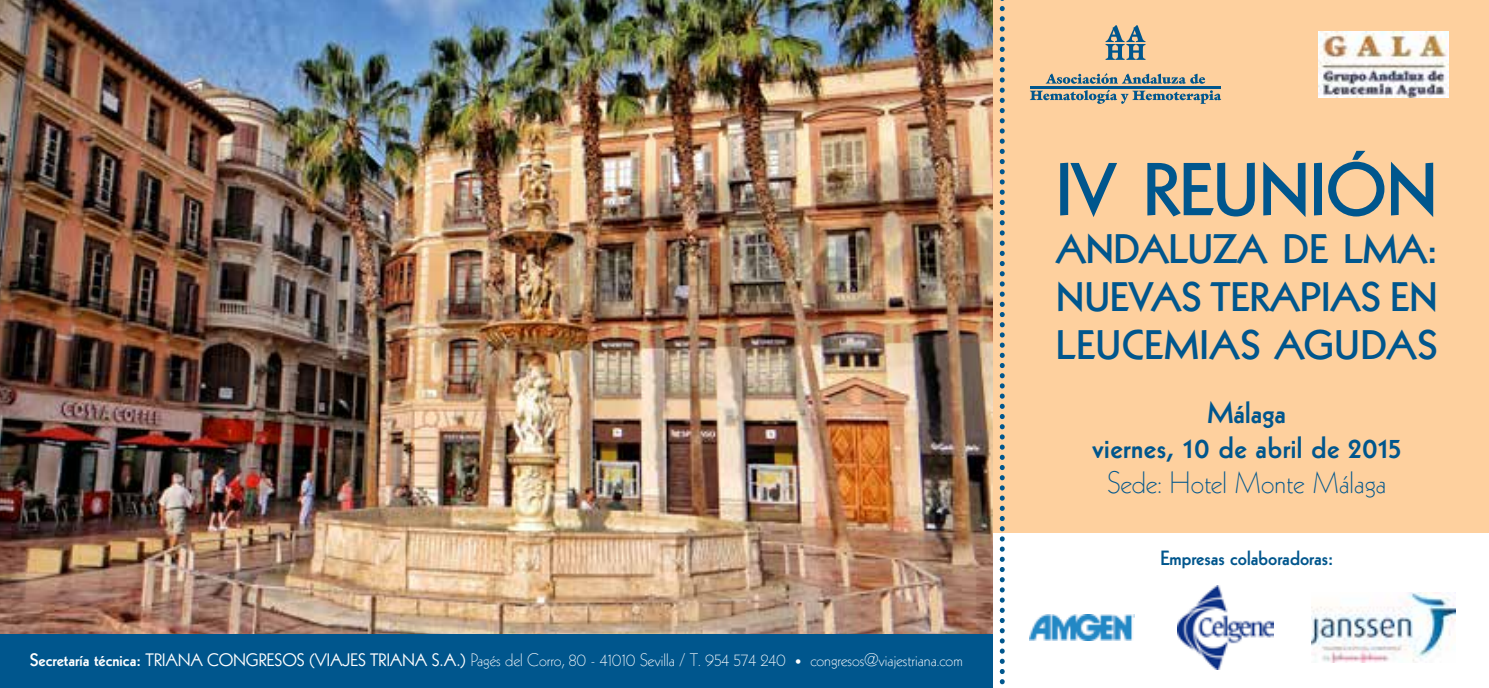
<style>
.page{position:relative;width:1489px;height:688px;background:#fff}
.page>*{position:absolute;margin:0;border:0;box-sizing:border-box;transform-origin:0 0}
.t1{font:800 72.5px "Kabel LT";color:#00568d}
.t2{font:800 40px/48px "Kabel LT";letter-spacing:.01em;color:#00568d;text-align:justify}
.t3{font:800 30px/35px "Kabel LT";letter-spacing:.02em;color:#00568d;text-align:center}
.t4{font:300 30px "Kabel LT";color:#00568d}
.t5{font:800 20px "Kabel LT";color:#00568d}
.t6{font:300 17.5px "Kabel LT";color:#fff}
.s1{font-weight:800}
.s2{font-weight:400}
.s3{font-size:12.5px}
</style>
<div class="page">
<div style="left:0;top:0;width:1488px;height:532px;background:#fed09e"></div>
<img style="left:0;top:0;width:992px;height:634px">
<svg style="left:999px;top:0;width:5px;height:685px"></svg>
<img style="left:1177px;top:585px;width:95px;height:84px">
<img style="left:1311px;top:592px;width:143px;height:70px">
<img style="left:1029px;top:614px;width:105px;height:26px">
<svg style="left:1030px;top:73px;width:190px;height:31px"></svg>
<svg style="left:1105px;top:25px;width:40px;height:35px"></svg>
<hr style="left:1030px;top:86px;width:191px;height:3px;background:#00568d">
<img style="left:1318px;top:32px;width:129px;height:65px">
<div style="left:0;top:634px;width:992px;height:53px;background:#00568d"></div>
<p class="t6" style="left:30px;top:650px;width:934px"><span class="s1">Secretaría técnica:</span> <span class="s2">TRIANA CONGRESOS (VIAJES TRIANA S.A.)</span> Pagés del Corro, 80 - 41010 Sevilla / T. 954 574 240 <span class="s3">•</span> congresos@viajestriana.com</p>
<h1 class="t1" style="left:1056px;top:147px;width:383px">IV REUNIÓN</h1>
<h2 class="t2" style="left:1056px;top:225px;width:383px">ANDALUZA DE LMA:<br>NUEVAS TERAPIAS EN LEUCEMIAS AGUDAS</h2>
<h3 class="t3" style="left:1092px;top:395px;width:310px">Málaga<br>viernes, 10 de abril de 2015</h3>
<h3 class="t4" style="left:1107px;top:466px;width:280px">Sede: Hotel Monte Málaga</h3>
<p class="t5" style="left:1160px;top:546px;width:174px">Empresas colaboradoras:</p>
</div>
